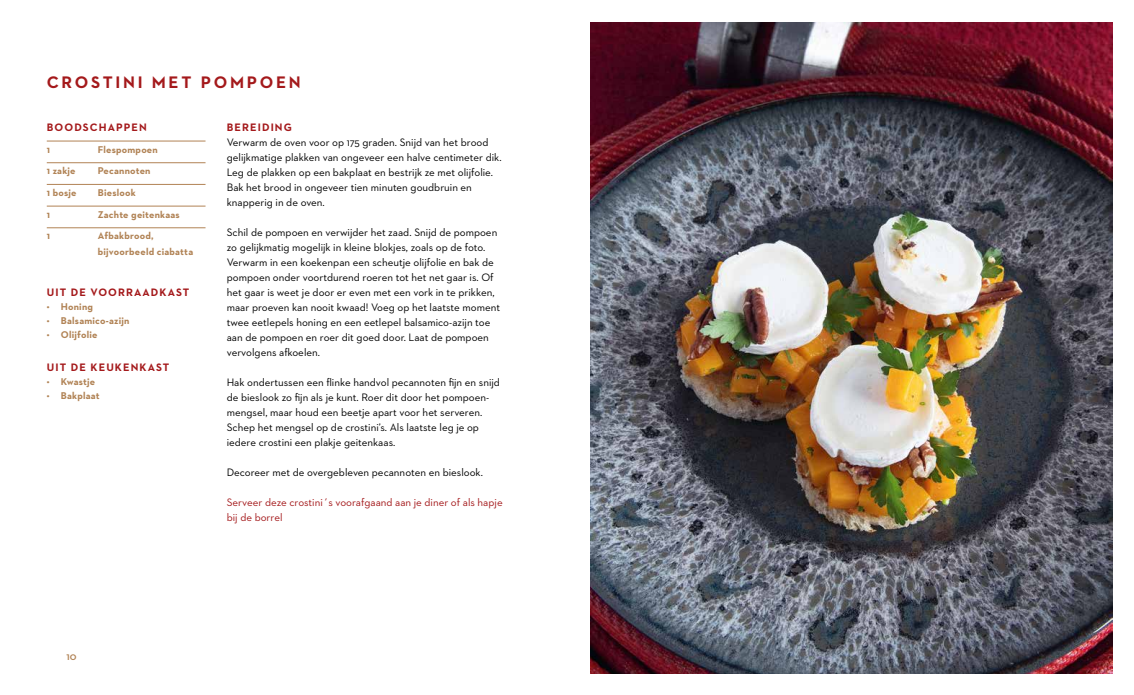
<style>
.page{position:relative;width:1134px;height:695px;background:#fff}
.page>*{position:absolute;margin:0;border:0;box-sizing:border-box;transform-origin:0 0}
.t1{font:700 17px "Neutraface 2 Text";letter-spacing:.16em;color:#a4191b}
.t2{font:11px/15px "Neutraface 2 Text";color:#000}
.t3{font:11px/15px "Neutraface 2 Text";color:#a4191b}
.t4{font:700 11px "Neutraface 2 Text";letter-spacing:.1em;color:#a4191b}
.t5{font:600 11px "Neutraface 2 Text";color:#b18355}
.t6{font:700 10px/16px "Neutraface 2 Text";letter-spacing:.02em;color:#b18355}
</style>
<div class="page">
<hr style="left:47px;top:141px;width:159px;height:1px;background:#b18355">
<hr style="left:47px;top:162px;width:159px;height:1px;background:#b18355">
<hr style="left:47px;top:184px;width:159px;height:1px;background:#b18355">
<hr style="left:47px;top:206px;width:159px;height:1px;background:#b18355">
<hr style="left:47px;top:227px;width:159px;height:1px;background:#b18355">
<img style="left:590px;top:23px;width:523px;height:650px">
<h1 class="t1" style="left:47px;top:71px;width:256px">CROSTINI MET POMPOEN</h1>
<p class="t4" style="left:47px;top:120px;width:102px">BOODSCHAPPEN</p>
<p class="t6" style="left:47px;top:141px;width:5px">1</p>
<p class="t6" style="left:98px;top:141px;width:62px">Flespompoen</p>
<p class="t6" style="left:47px;top:163px;width:30px">1 zakje</p>
<p class="t6" style="left:98px;top:163px;width:54px">Pecannoten</p>
<p class="t6" style="left:47px;top:184px;width:31px">1 bosje</p>
<p class="t6" style="left:98px;top:184px;width:39px">Bieslook</p>
<p class="t6" style="left:47px;top:206px;width:5px">1</p>
<p class="t6" style="left:98px;top:206px;width:84px">Zachte geitenkaas</p>
<p class="t6" style="left:47px;top:228px;width:5px">1</p>
<p class="t6" style="left:98px;top:228px;width:97px">Afbakbrood, bijvoorbeeld ciabatta</p>
<p class="t4" style="left:47px;top:285px;width:144px">UIT DE VOORRAADKAST</p>
<p class="t6" style="left:47px;top:298px;width:48px">• Honing</p>
<p class="t6" style="left:47px;top:312px;width:84px">• Balsamico-azijn</p>
<p class="t6" style="left:47px;top:326px;width:52px">• Olijfolie</p>
<p class="t4" style="left:47px;top:360px;width:124px">UIT DE KEUKENKAST</p>
<p class="t6" style="left:47px;top:373px;width:50px">• Kwastje</p>
<p class="t6" style="left:47px;top:387px;width:54px">• Bakplaat</p>
<p class="t4" style="left:227px;top:120px;width:67px">BEREIDING</p>
<p class="t2" style="left:227px;top:134px;width:276px">Verwarm de oven voor op 175 graden. Snijd van het brood gelijkmatige plakken van ongeveer een halve centimeter dik.<br>Leg de plakken op een bakplaat en bestrijk ze met olijfolie.<br>Bak het brood in ongeveer tien minuten goudbruin en knapperig in de oven.</p>
<p class="t2" style="left:227px;top:224px;width:275px">Schil de pompoen en verwijder het zaad. Snijd de pompoen zo gelijkmatig mogelijk in kleine blokjes, zoals op de foto.<br>Verwarm in een koekenpan een scheutje olijfolie en bak de pompoen onder voortdurend roeren tot het net gaar is. Of het gaar is weet je door er even met een vork in te prikken, maar proeven kan nooit kwaad! Voeg op het laatste moment twee eetlepels honing en een eetlepel balsamico-azijn toe aan de pompoen en roer dit goed door. Laat de pompoen vervolgens afkoelen.</p>
<p class="t2" style="left:227px;top:375px;width:275px">Hak ondertussen een flinke handvol pecannoten fijn en snijd de bieslook zo fijn als je kunt. Roer dit door het pompoen&shy;mengsel, maar houd een beetje apart voor het serveren.<br>Schep het mengsel op de crostini’s. Als laatste leg je op iedere crostini een plakje geitenkaas.</p>
<p class="t2" style="left:227px;top:465px;width:258px">Decoreer met de overgebleven pecannoten en bieslook.</p>
<p class="t3" style="left:227px;top:495px;width:277px">Serveer deze crostini´s voorafgaand aan je diner of als hapje bij de borrel</p>
<p class="t5" style="left:67px;top:648px;width:12px">10</p>
</div>
